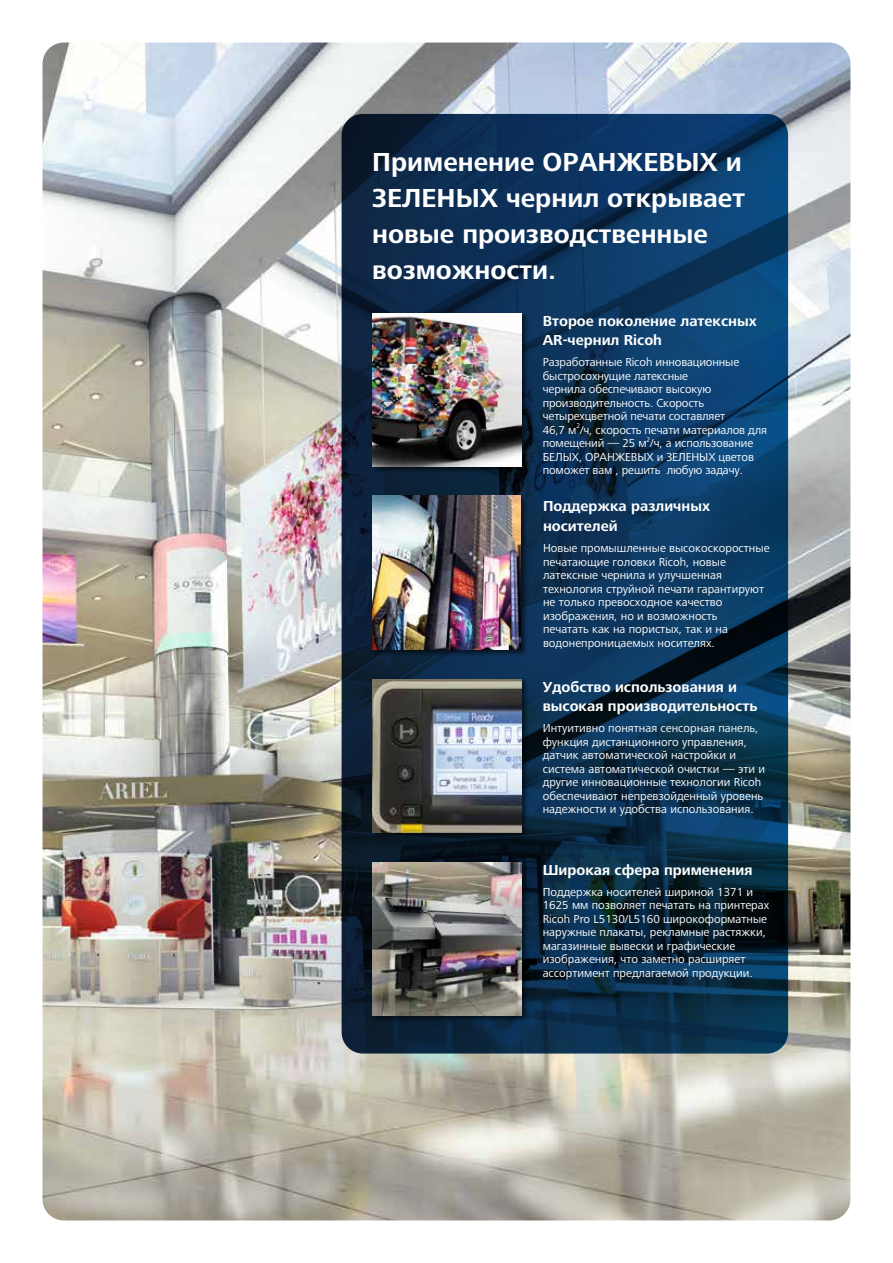
<style>
.page{position:relative;width:893px;height:1263px;background:#fff}
.page>*{position:absolute;margin:0;border:0;box-sizing:border-box;transform-origin:0 0}
.t1{font:700 27px/36px "Frutiger Next LTW1 G";color:#fff}
.t2{font:700 15px/19.5px "Frutiger Next LTW1 G";color:#fff}
.t3{font:12px/13.5px "Frutiger Next LTW1 G";color:#fff}
.t4{font:7.05px "Frutiger Next LTW1 G";color:#fff}
</style>
<div class="page">
<img style="left:43px;top:43px;width:807px;height:1177px">
<svg style="left:342px;top:114px;width:446px;height:939px;background:#0b3051"></svg>
<div style="left:371px;top:311px;width:158px;height:163px;background:#000;opacity:.6"></div>
<img style="left:373px;top:313px;width:148px;height:153px">
<div style="left:370px;top:494px;width:159px;height:163px;background:#000;opacity:.6"></div>
<img style="left:372px;top:496px;width:149px;height:153px">
<div style="left:371px;top:677px;width:158px;height:163px;background:#000;opacity:.6"></div>
<img style="left:373px;top:679px;width:148px;height:153px">
<div style="left:371px;top:860px;width:158px;height:163px;background:#000;opacity:.6"></div>
<img style="left:373px;top:862px;width:148px;height:153px">
<h1 class="t1" style="left:372px;top:145px;width:374px">Применение ОРАНЖЕВЫХ и<br>ЗЕЛЕНЫХ чернил открывает новые производственные возможности.</h1>
<p class="t2" style="left:543px;top:311px;width:216px">Второе поколение латексных<br>AR-чернил Ricoh</p>
<p class="t3" style="left:543px;top:356px;width:226px">Разработанные Ricoh инновационные быстросохнущие латексные<br>чернила обеспечивают высокую производительность. Скорость четырехцветной печати составляет<br>46,7 м /ч, скорость печати материалов для</p>
<p class="t4" style="left:576px;top:422px;width:5px">2</p>
<p class="t3" style="left:543px;top:437px;width:212px">помещений — 25 м /ч, а использование</p>
<p class="t4" style="left:647px;top:435px;width:5px">2</p>
<p class="t3" style="left:543px;top:450px;width:213px">БЕЛЫХ, ОРАНЖЕВЫХ и ЗЕЛЕНЫХ цветов поможет вам , решить любую задачу.</p>
<p class="t2" style="left:543px;top:497px;width:168px">Поддержка различных носителей</p>
<p class="t3" style="left:543px;top:542px;width:228px">Новые промышленные высокоскоростные печатающие головки Ricoh, новые латексные чернила и улучшенная технология струйной печати гарантируют не только превосходное качество изображения, но и возможность<br>печатать как на пористых, так и на водонепроницаемых носителях.</p>
<p class="t2" style="left:543px;top:677px;width:216px">Удобство использования и высокая производительность</p>
<p class="t3" style="left:543px;top:722px;width:224px">Интуитивно понятная сенсорная панель, функция дистанционного управления, датчик автоматической настройки и система автоматической очистки — эти и другие инновационные технологии Ricoh обеспечивают непревзойденный уровень надежности и удобства использования.</p>
<p class="t2" style="left:543px;top:860px;width:211px">Широкая сфера применения</p>
<p class="t3" style="left:543px;top:885px;width:228px">Поддержка носителей шириной 1371 и 1625 мм позволяет печатать на принтерах Ricoh Pro L5130/L5160 широкоформатные наружные плакаты, рекламные растяжки, магазинные вывески и графические изображения, что заметно расширяет ассортимент предлагаемой продукции.</p>
</div>
